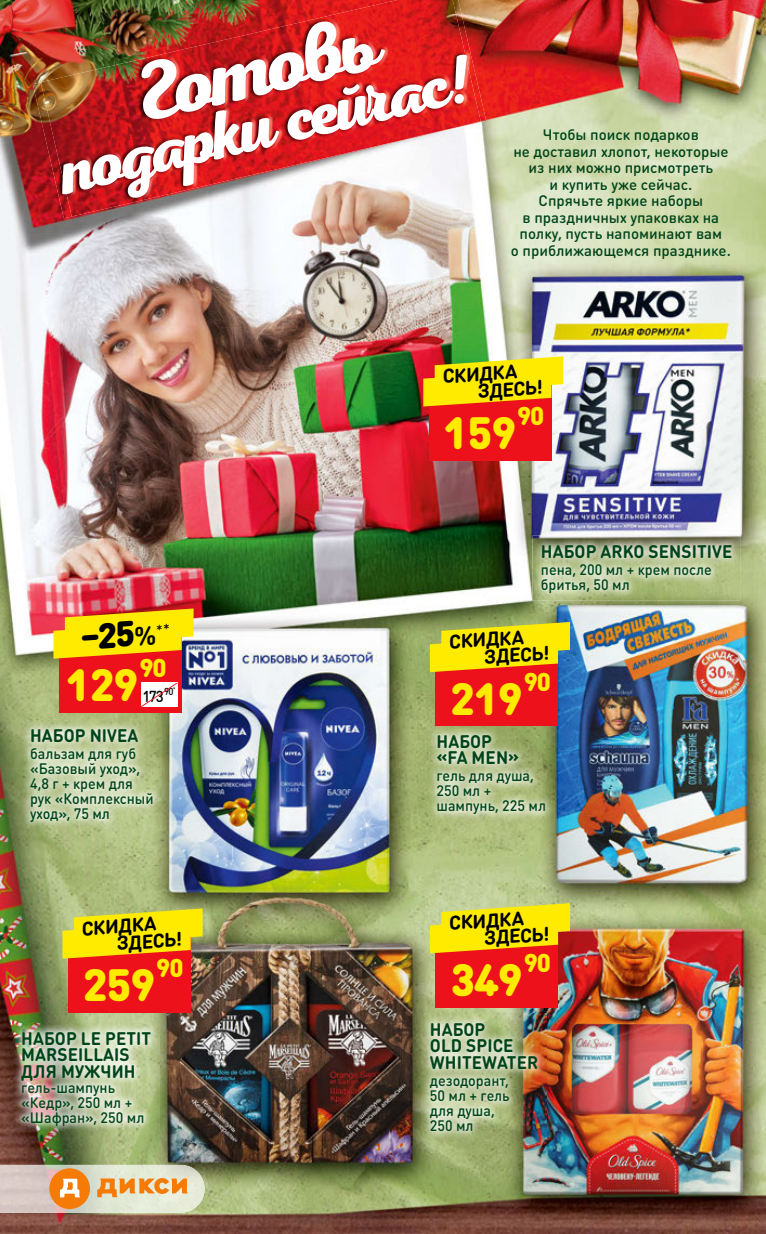
<style>
.page{position:relative;width:766px;height:1234px;background:#fff}
.page>*{position:absolute;margin:0;border:0;box-sizing:border-box;transform-origin:0 0}
.t1{font:700 82.05px "Nexa Script";color:#fff}
.t2{font:700 67.05px "Nexa Script";color:#fff}
.t3{font:900 44.7px "DIN Round Pro";letter-spacing:-.02em;color:#ffeb00}
.t4{font:900 35.25px "DIN Round Pro";color:#000}
.t5{font:900 25.5px "DIN Round Pro";letter-spacing:-.04em;color:#ffeb00}
.t6{font:700 19.5px/17.4px "DIN Round Pro";color:#000}
.t7{font:700 18px/16.5px "DIN Round Pro";letter-spacing:.005em;color:#00441a;scale:.95 1}
.t8{font:500 15.75px "DIN Round Pro";color:#000;scale:.95 1}
.t9{font:500 15px/15px "DIN Round Pro";color:#00441a;scale:.95 1}
.t10{font:500 15px/16.5px "DIN Round Pro";color:#00441a;text-align:center}
.t11{font:500 10.05px "DIN Round Pro";color:#000;scale:.95 1}
.s1{font-weight:700;font-size:26.25px}
</style>
<div class="page">
<img style="left:0;top:0;width:765px;height:1233px">
<img style="left:21px;top:719px;width:141px;height:111px">
<img style="left:428px;top:725px;width:126px;height:97px">
<img style="left:532px;top:535px;width:208px;height:65px">
<img style="left:13px;top:1023px;width:146px;height:110px">
<img style="left:421px;top:1013px;width:125px;height:126px">
<img style="left:33px;top:82px;width:448px;height:136px">
<img style="left:41px;top:0;width:440px;height:216px">
<div style="left:59px;top:635px;width:123px;height:77px;background:#ec111a"></div>
<img style="left:53px;top:608px;width:140px;height:50px">
<svg style="left:141px;top:682px;width:36px;height:25px"></svg>
<div style="left:435px;top:648px;width:123px;height:78px;background:#ec111a"></div>
<svg style="left:430px;top:621px;width:140px;height:51px;background:#e6cc15"></svg>
<div style="left:435px;top:929px;width:123px;height:78px;background:#ec111a"></div>
<svg style="left:430px;top:902px;width:140px;height:51px;background:#f1cf17"></svg>
<div style="left:68px;top:934px;width:123px;height:78px;background:#ec111a"></div>
<svg style="left:62px;top:908px;width:140px;height:50px;background:#eed215"></svg>
<div style="left:429px;top:383px;width:122px;height:77px;background:#ec111a"></div>
<svg style="left:423px;top:356px;width:140px;height:50px;background:#f1cc15"></svg>
<img style="left:0;top:1164px;width:157px;height:48px">
<img style="left:157px;top:1164px;width:48px;height:48px">
<svg style="left:97px;top:1177px;width:90px;height:19px;background:#edaf6a"></svg>
<svg style="left:49px;top:1167px;width:41px;height:41px;background:#ef9f54"></svg>
<h1 class="t1" style="left:119px;top:49px;width:256px;rotate:-13deg">Готовь</h1>
<h2 class="t2" style="left:51px;top:133px;width:425px;rotate:-13deg">подарки сейчас!</h2>
<p class="t10" style="left:511px;top:126px;width:221px">Чтобы поиск подарков<br>не доставил хлопот, некоторые из них можно присмотреть<br>и купить уже сейчас.<br>Спрячьте яркие наборы<br>в праздничных упаковках на полку, пусть напоминают вам<br>о приближающемся празднике.</p>
<h3 class="t6" style="left:475px;top:364px;width:70px;text-indent:-34px;rotate:-4deg">СКИДКА<br>ЗДЕСЬ!</h3>
<h3 class="t3" style="left:443px;top:399px;width:74px">159</h3>
<h3 class="t5" style="left:517px;top:396px;width:29px">90</h3>
<p class="t7" style="left:541px;top:542px;width:203px">НАБОР ARKO SENSITIVE</p>
<p class="t9" style="left:540px;top:561px;width:181px">пена, 200 мл + крем после бритья, 50 мл</p>
<h3 class="t4" style="left:78px;top:610px;width:92px;rotate:-4deg">–25<span class="s1">%</span> <sup>**</sup></h3>
<h3 class="t6" style="left:482px;top:630px;width:70px;text-indent:-34px;rotate:-4deg">СКИДКА<br>ЗДЕСЬ!</h3>
<h3 class="t3" style="left:450px;top:664px;width:74px">219</h3>
<h3 class="t5" style="left:139px;top:648px;width:29px">90</h3>
<p class="t8" style="left:142px;top:685px;width:24px">173</p>
<h3 class="t3" style="left:66px;top:651px;width:74px">129</h3>
<h3 class="t5" style="left:523px;top:662px;width:29px">90</h3>
<p class="t11" style="left:164px;top:684px;width:14px">90<sup>*</sup></p>
<p class="t7" style="left:30px;top:726px;width:115px">НАБОР NIVEA</p>
<p class="t9" style="left:30px;top:745px;width:132px">бальзам для губ «Базовый уход»,<br>4,8 г + крем для рук «Комплексный уход», 75 мл</p>
<h3 class="t6" style="left:114px;top:916px;width:70px;text-indent:-34px;rotate:-4deg">СКИДКА<br>ЗДЕСЬ!</h3>
<h3 class="t3" style="left:83px;top:951px;width:74px">259</h3>
<h3 class="t5" style="left:156px;top:948px;width:29px">90</h3>
<p class="t7" style="left:21px;top:1029px;width:138px">НАБОР LE PETIT<br>MARSEILLAIS<br>ДЛЯ МУЖЧИН</p>
<p class="t9" style="left:21px;top:1079px;width:131px">гель-шампунь «Кедр», 250 мл + «Шафран», 250 мл</p>
<p class="t7" style="left:436px;top:732px;width:89px">НАБОР «FA MEN»</p>
<p class="t9" style="left:436px;top:767px;width:117px">гель для душа,<br>250 мл + шампунь, 225 мл</p>
<h3 class="t6" style="left:482px;top:911px;width:70px;text-indent:-34px;rotate:-4deg">СКИДКА<br>ЗДЕСЬ!</h3>
<h3 class="t3" style="left:450px;top:945px;width:74px">349</h3>
<h3 class="t5" style="left:523px;top:943px;width:29px">90</h3>
<p class="t7" style="left:430px;top:1020px;width:115px">НАБОР<br>OLD SPICE<br>WHITEWATER</p>
<p class="t9" style="left:430px;top:1072px;width:85px">дезодорант,<br>50 мл + гель для душа,<br>250 мл</p>
</div>
